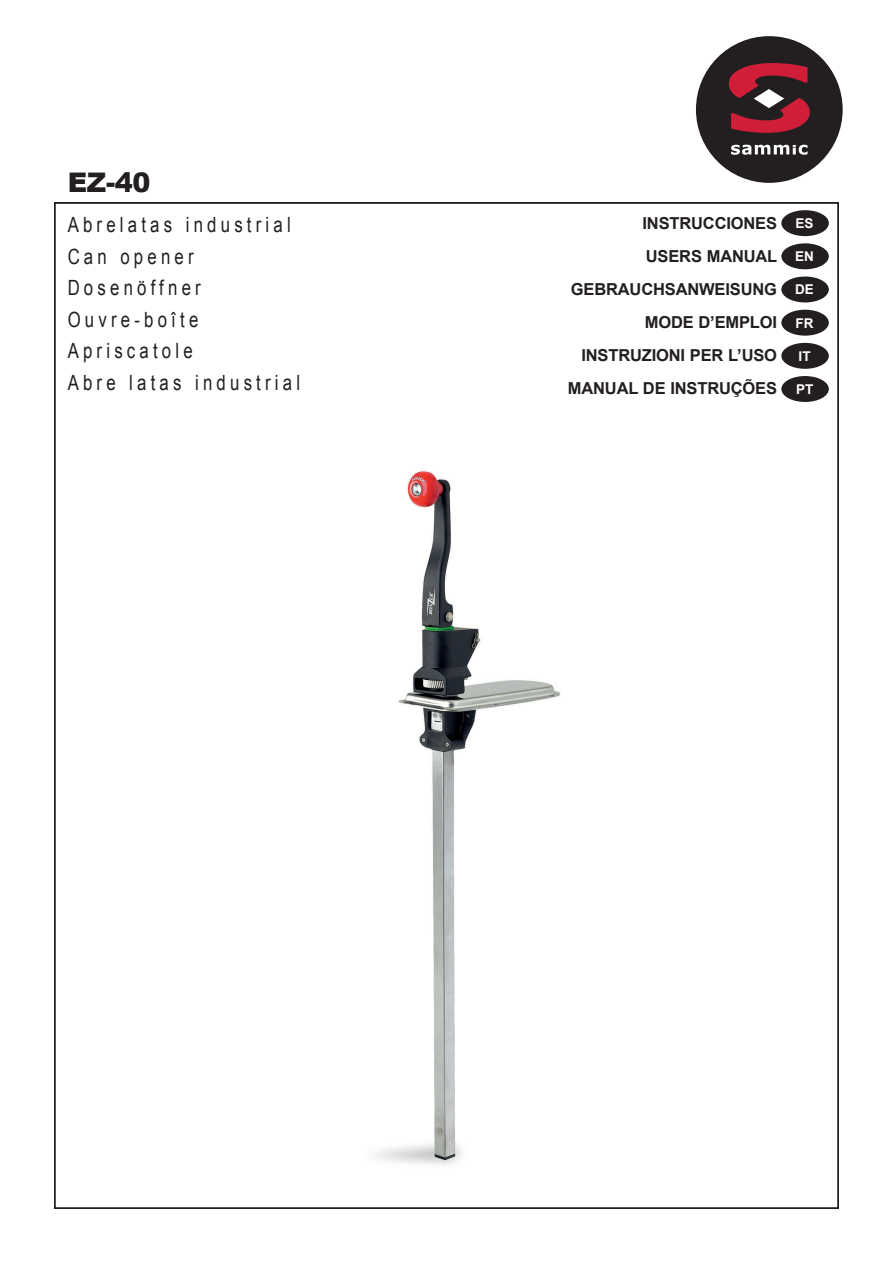
<style>
.page{position:relative;width:893px;height:1263px;background:#fff}
.page>*{position:absolute;margin:0;border:0;box-sizing:border-box;transform-origin:0 0}
.t1{font:900 27px "Arial";color:#231f20}
.t2{font:21px/31.5px "Arial";letter-spacing:.25em;color:#231f20;scale:.8 1}
.t3{font:700 16.5px/33px "Arial";letter-spacing:-.01em;color:#231f20;text-align:right}
.t4{font:700 13.5px "Arial";color:#fff}
</style>
<div class="page">
<div style="left:781px;top:210px;width:48px;height:26px;background:#231f20;border-radius:50%"></div>
<div style="left:781px;top:243px;width:48px;height:26px;background:#231f20;border-radius:50%"></div>
<div style="left:781px;top:276px;width:48px;height:26px;background:#231f20;border-radius:50%"></div>
<div style="left:781px;top:310px;width:48px;height:26px;background:#231f20;border-radius:50%"></div>
<div style="left:781px;top:343px;width:48px;height:26px;background:#231f20;border-radius:50%"></div>
<div style="left:781px;top:376px;width:48px;height:26px;background:#231f20;border-radius:50%"></div>
<img style="left:376px;top:469px;width:185px;height:696px">
<div style="left:696px;top:36px;width:147px;height:147px;background:#231f20;border-radius:50%"></div>
<svg style="left:729px;top:63px;width:81px;height:70px"></svg>
<svg style="left:731px;top:145px;width:76px;height:10px"></svg>
<h1 class="t1" style="left:68px;top:163px;width:84px">EZ-40</h1>
<p class="t3" style="left:568px;top:207px;width:211px">INSTRUCCIONES<br>USERS MANUAL<br>GEBRAUCHSANWEISUNG<br>MODE D’EMPLOI<br>INSTRUZIONI PER L’USO<br>MANUAL DE INSTRUÇÕES</p>
<p class="t2" style="left:68px;top:209px;width:292px">Abrelatas industrial<br>Can opener<br>Dosenöffner<br>Ouvre-boîte<br>Apriscatole<br>Abre latas industrial</p>
<p class="t4" style="left:796px;top:214px;width:20px">ES</p>
<p class="t4" style="left:795px;top:248px;width:20px">EN</p>
<p class="t4" style="left:795px;top:281px;width:20px">DE</p>
<p class="t4" style="left:796px;top:314px;width:19px">FR</p>
<p class="t4" style="left:799px;top:347px;width:14px">IT</p>
<p class="t4" style="left:796px;top:380px;width:19px">PT</p>
</div>
